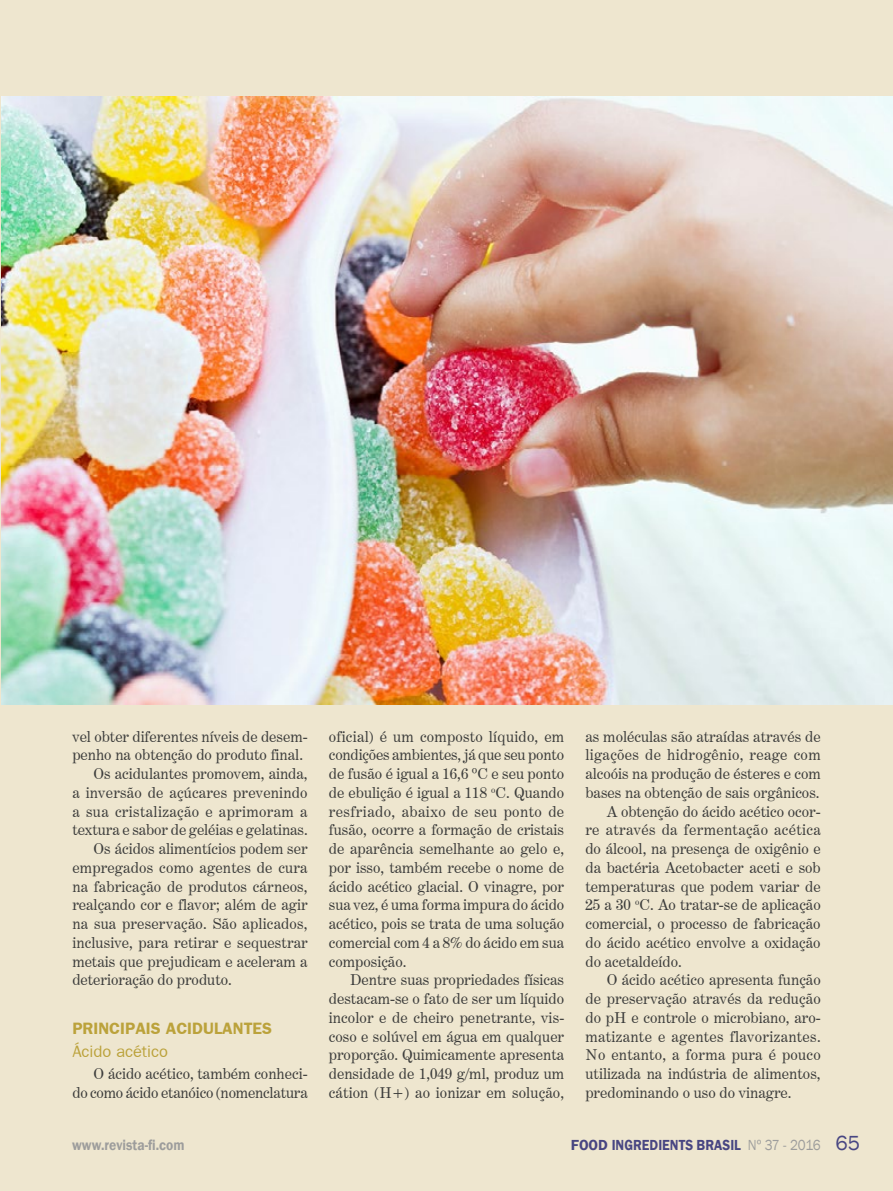
<style>
.page{position:relative;width:893px;height:1191px;background:#eee6cf}
.page>*{position:absolute;margin:0;border:0;box-sizing:border-box;transform-origin:0 0}
.t1{font:700 16.5px "Frankfurt Gothic";color:#bba23b}
.t2{font:16.5px "Frankfurt Gothic";color:#bba23b}
.t3{font:15px/18.8px "Century Expanded BT";color:#3c3c3b;text-align:justify}
.t4{font:15px "Century Expanded BT";letter-spacing:.02em;color:#3c3c3b}
.t5{font:600 15px "Franklin Gothic";color:#484682}
.t6{font:15px "Century Expanded BT";letter-spacing:.025em;color:#3c3c3b}
.t7{font:600 15px "Franklin Gothic";color:#9d9d9c;scale:.9 1}
.s1{font-weight:400;color:#9d9d9c}
.s2{font-weight:400;font-size:21px}
</style>
<div class="page">
<img style="left:2px;top:97px;width:891px;height:607px">
<p class="t3" style="left:72px;top:726px;width:237px">vel obter diferentes níveis de desem-</p>
<p class="t3" style="left:72px;top:745px;width:232px">penho na obtenção do produto final.</p>
<p class="t3" style="left:94px;top:764px;width:216px">Os acidulantes promovem, ainda,</p>
<p class="t3" style="left:72px;top:783px;width:237px">a inversão de açúcares prevenindo</p>
<p class="t6" style="left:72px;top:802px;width:237px">a sua cristalização e aprimoram a</p>
<p class="t3" style="left:72px;top:820px;width:237px">textura e sabor de geléias e gelatinas.</p>
<p class="t3" style="left:94px;top:839px;width:216px">Os ácidos alimentícios podem ser</p>
<p class="t3" style="left:72px;top:858px;width:237px">empregados como agentes de cura</p>
<p class="t3" style="left:72px;top:876px;width:237px">na fabricação de produtos cárneos,</p>
<p class="t3" style="left:72px;top:895px;width:237px">realçando cor e flavor; além de agir</p>
<p class="t3" style="left:72px;top:914px;width:237px">na sua preservação. São aplicados,</p>
<p class="t3" style="left:72px;top:933px;width:237px">inclusive, para retirar e sequestrar</p>
<p class="t3" style="left:72px;top:951px;width:237px">metais que prejudicam e aceleram a</p>
<p class="t3" style="left:72px;top:970px;width:161px">deterioração do produto.</p>
<p class="t1" style="left:72px;top:1018px;width:201px">PRINCIPAIS ACIDULANTES</p>
<p class="t2" style="left:72px;top:1041px;width:97px">Ácido acético</p>
<p class="t3" style="left:72px;top:1064px;width:237px;text-align:right">O ácido acético, também conheci-<br>do como ácido etanóico (nomenclatura</p>
<p class="t3" style="left:329px;top:726px;width:237px">oficial) é um composto líquido, em condições ambientes, já que seu ponto de fusão é igual a 16,6 ºC e seu ponto de ebulição é igual a 118 <sup>o</sup>C. Quando resfriado, abaixo de seu ponto de fusão, ocorre a formação de cristais de aparência semelhante ao gelo e, por isso, também recebe o nome de ácido acético glacial. O vinagre, por sua vez, é uma forma impura do ácido acético, pois se trata de uma solução comercial com 4 a 8% do ácido em sua composição.</p>
<p class="t3" style="left:329px;top:970px;width:237px;text-indent:21px">Dentre suas propriedades físicas destacam-se o fato de ser um líquido incolor e de cheiro penetrante, vis&shy;coso e solúvel em água em qualquer proporção. Quimicamente apresenta densidade de 1,049 g/ml, produz um cátion (H+) ao ionizar em solução,</p>
<p class="t3" style="left:585px;top:726px;width:237px">as moléculas são atraídas através de</p>
<p class="t4" style="left:585px;top:746px;width:237px">ligações de hidrogênio, reage com</p>
<p class="t3" style="left:585px;top:764px;width:237px">alcoóis na produção de ésteres e com</p>
<p class="t3" style="left:585px;top:783px;width:236px">bases na obtenção de sais orgânicos.</p>
<p class="t3" style="left:607px;top:801px;width:216px">A obtenção do ácido acético ocor-</p>
<p class="t4" style="left:585px;top:821px;width:237px">re através da fermentação acética</p>
<p class="t3" style="left:585px;top:839px;width:237px">do álcool, na presença de oxigênio e</p>
<p class="t3" style="left:585px;top:858px;width:237px">da bactéria Acetobacter aceti e sob</p>
<p class="t3" style="left:585px;top:876px;width:237px">temperaturas que podem variar de</p>
<p class="t3" style="left:585px;top:895px;width:237px">25 a 30 <sup>o</sup>C. Ao tratar-se de aplicação</p>
<p class="t3" style="left:585px;top:914px;width:237px">comercial, o processo de fabricação</p>
<p class="t3" style="left:585px;top:933px;width:237px">do ácido acético envolve a oxidação</p>
<p class="t3" style="left:585px;top:951px;width:98px">do acetaldeído.</p>
<p class="t3" style="left:607px;top:970px;width:216px">O ácido acético apresenta função</p>
<p class="t3" style="left:585px;top:989px;width:237px">de preservação através da redução</p>
<p class="t3" style="left:585px;top:1008px;width:237px">do pH e controle o microbiano, aro-</p>
<p class="t4" style="left:585px;top:1027px;width:237px">matizante e agentes flavorizantes.</p>
<p class="t3" style="left:585px;top:1045px;width:237px">No entanto, a forma pura é pouco</p>
<p class="t3" style="left:585px;top:1064px;width:237px">utilizada na indústria de alimentos,</p>
<p class="t3" style="left:585px;top:1083px;width:208px">predominando o uso do vinagre.</p>
<p class="t7" style="left:72px;top:1135px;width:126px">www.revista-fi.com</p>
<p class="t5" style="left:571px;top:1135px;width:291px">FOOD INGREDIENTS BRASIL <span class="s1">Nº 37 - 2016</span> <span class="s2">65</span></p>
</div>
